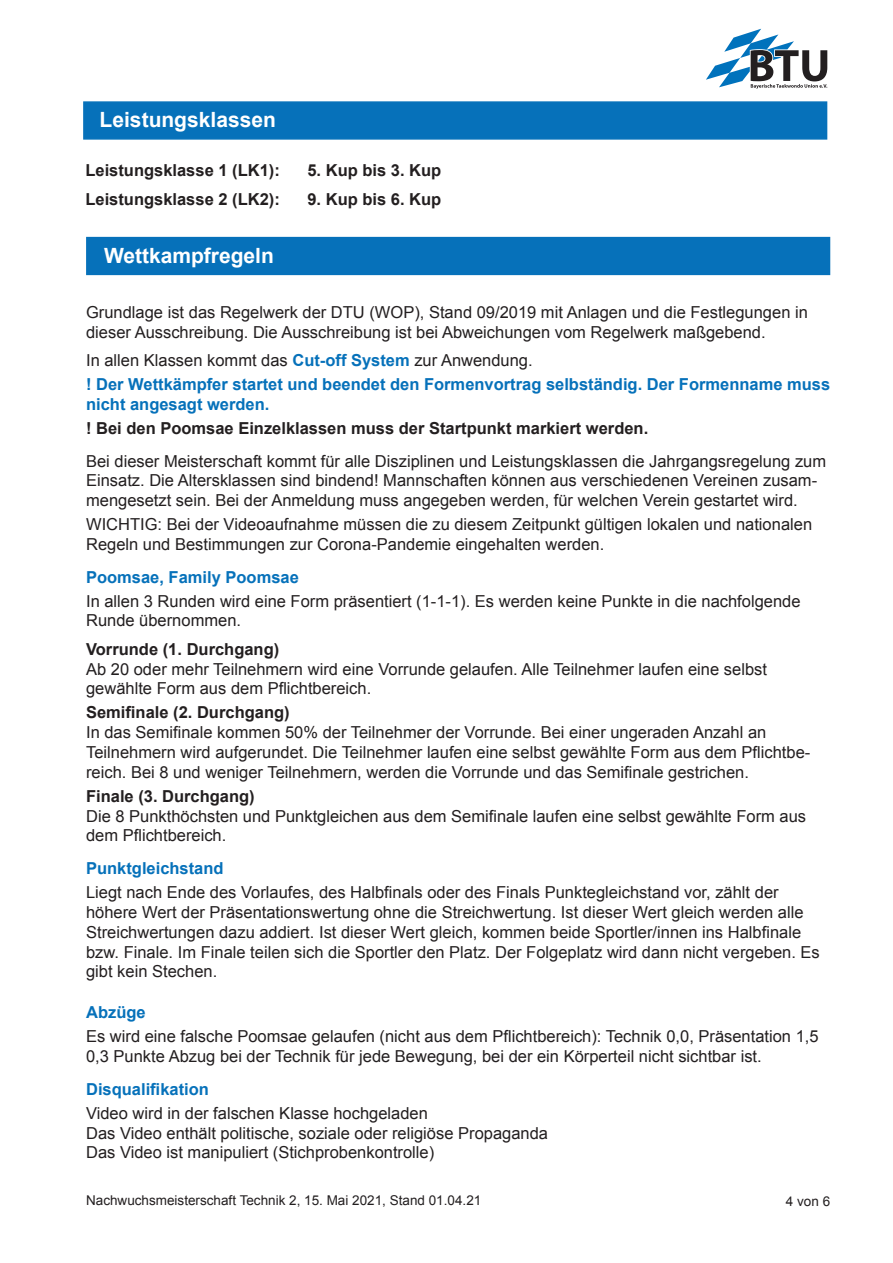
<style>
.page{position:relative;width:893px;height:1263px;background:#fff}
.page>*{position:absolute;margin:0;border:0;box-sizing:border-box;transform-origin:0 0}
.t1{font:700 21px "Arial";color:#fff}
.t2{font:16.5px/19.8px "Arial";color:#231f20}
.t3{font:700 16.5px "Arial";color:#231f20}
.t4{font:700 16.5px/19.8px "Arial";color:#0671ba}
.t5{font:13.5px "Arial";color:#231f20}
.s1{font-weight:700;color:#0671ba}
</style>
<div class="page">
<div style="left:86px;top:237px;width:744px;height:38px;background:#0671ba"></div>
<div style="left:83px;top:101px;width:744px;height:39px;background:#0671ba;border:2px solid #0671ba"></div>
<svg style="left:706px;top:29px;width:121px;height:60px"></svg>
<p class="t1" style="left:100px;top:106px;width:178px">Leistungsklassen</p>
<p class="t3" style="left:85px;top:160px;width:196px">Leistungsklasse 1 (LK1):</p>
<p class="t3" style="left:307px;top:160px;width:135px">5. Kup bis 3. Kup</p>
<p class="t3" style="left:85px;top:188px;width:196px">Leistungsklasse 2 (LK2):</p>
<p class="t3" style="left:307px;top:188px;width:135px">9. Kup bis 6. Kup</p>
<p class="t1" style="left:104px;top:242px;width:171px">Wettkampfregeln</p>
<p class="t2" style="left:86px;top:302px;width:723px">Grundlage ist das Regelwerk der DTU (WOP), Stand 09/2019 mit Anlagen und die Festlegungen in dieser Ausschreibung. Die Ausschreibung ist bei Abweichungen vom Regelwerk maßgebend.</p>
<p class="t2" style="left:86px;top:351px;width:448px">In allen Klassen kommt das <span class="s1">Cut-off System</span> zur Anwendung.</p>
<p class="t4" style="left:86px;top:375px;width:746px">! Der Wettkämpfer startet und beendet den Formenvortrag selbständig. Der Formenname muss nicht angesagt werden.</p>
<p class="t3" style="left:86px;top:417px;width:564px">! Bei den Poomsae Einzelklassen muss der Startpunkt markiert werden.</p>
<p class="t2" style="left:86px;top:451px;width:742px">Bei dieser Meisterschaft kommt für alle Disziplinen und Leistungsklassen die Jahrgangsregelung zum<br>Einsatz. Die Altersklassen sind bindend! Mannschaften können aus verschiedenen Vereinen zusam&shy;mengesetzt sein. Bei der Anmeldung muss angegeben werden, für welchen Verein gestartet wird.</p>
<p class="t2" style="left:86px;top:515px;width:728px">WICHTIG: Bei der Videoaufnahme müssen die zu diesem Zeitpunkt gültigen lokalen und nationalen<br>Regeln und Bestimmungen zur Corona-Pandemie eingehalten werden.</p>
<p class="t4" style="left:86px;top:567px;width:214px">Poomsae, Family Poomsae</p>
<p class="t2" style="left:86px;top:591px;width:716px">In allen 3 Runden wird eine Form präsentiert (1-1-1). Es werden keine Punkte in die nachfolgende<br>Runde übernommen.</p>
<p class="t3" style="left:86px;top:638px;width:195px">Vorrunde (1. Durchgang)</p>
<p class="t2" style="left:86px;top:659px;width:682px">Ab 20 oder mehr Teilnehmern wird eine Vorrunde gelaufen. Alle Teilnehmer laufen eine selbst gewählte Form aus dem Pflichtbereich.</p>
<p class="t3" style="left:86px;top:702px;width:205px">Semifinale (2. Durchgang)</p>
<p class="t2" style="left:86px;top:723px;width:726px">In das Semifinale kommen 50% der Teilnehmer der Vorrunde. Bei einer ungeraden Anzahl an<br>Teilnehmern wird aufgerundet. Die Teilnehmer laufen eine selbst gewählte Form aus dem Pflichtbe&shy;reich. Bei 8 und weniger Teilnehmern, werden die Vorrunde und das Semifinale gestrichen.</p>
<p class="t3" style="left:86px;top:785px;width:170px">Finale (3. Durchgang)</p>
<p class="t2" style="left:86px;top:806px;width:721px">Die 8 Punkthöchsten und Punktgleichen aus dem Semifinale laufen eine selbst gewählte Form aus dem Pflichtbereich.</p>
<p class="t4" style="left:86px;top:859px;width:139px">Punktgleichstand</p>
<p class="t2" style="left:86px;top:882px;width:735px">Liegt nach Ende des Vorlaufes, des Halbfinals oder des Finals Punktegleichstand vor, zählt der höhere Wert der Präsentationswertung ohne die Streichwertung. Ist dieser Wert gleich werden alle Streichwertungen dazu addiert. Ist dieser Wert gleich, kommen beide Sportler/innen ins Halbfinale bzw. Finale. Im Finale teilen sich die Sportler den Platz. Der Folgeplatz wird dann nicht vergeben. Es gibt kein Stechen.</p>
<p class="t4" style="left:86px;top:1003px;width:61px">Abzüge</p>
<p class="t2" style="left:86px;top:1027px;width:734px">Es wird eine falsche Poomsae gelaufen (nicht aus dem Pflichtbereich): Technik 0,0, Präsentation 1,5</p>
<p class="t2" style="left:86px;top:1047px;width:677px">0,3 Punkte Abzug bei der Technik für jede Bewegung, bei der ein Körperteil nicht sichtbar ist.</p>
<p class="t4" style="left:86px;top:1080px;width:124px">Disqualifikation</p>
<p class="t2" style="left:86px;top:1103px;width:343px">Video wird in der falschen Klasse hochgeladen</p>
<p class="t2" style="left:86px;top:1123px;width:463px">Das Video enthält politische, soziale oder religiöse Propaganda</p>
<p class="t2" style="left:86px;top:1143px;width:350px">Das Video ist manipuliert (Stichprobenkontrolle)</p>
<p class="t5" style="left:86px;top:1191px;width:397px">Nachwuchsmeisterschaft Technik 2, 15. Mai 2021, Stand 01.04.21</p>
<p class="t5" style="left:786px;top:1192px;width:46px">4 von 6</p>
</div>
